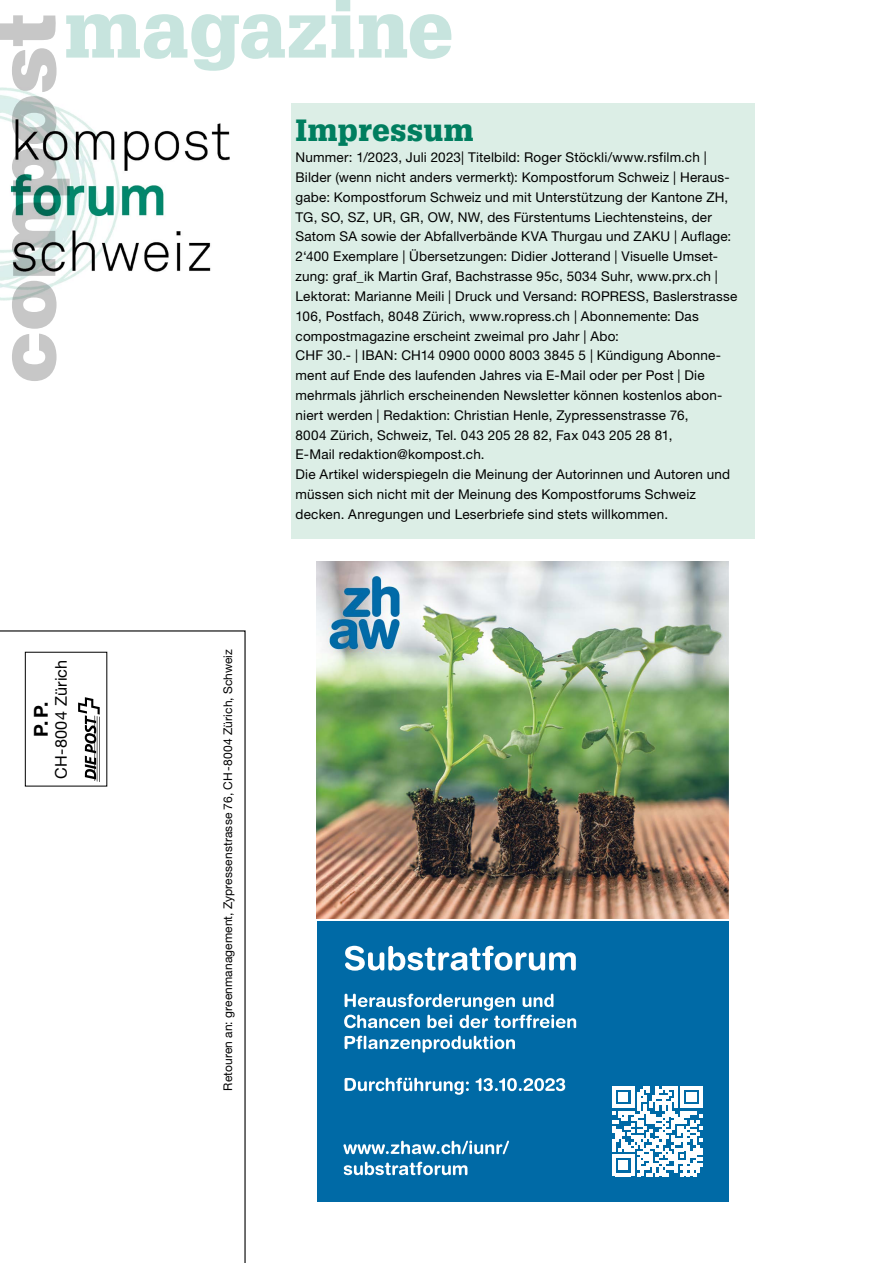
<style>
.page{position:relative;width:893px;height:1263px;background:#fff}
.page>*{position:absolute;margin:0;border:0;box-sizing:border-box;transform-origin:0 0}
.t1{font:900 30px "Glypha LT Std";letter-spacing:.025em;color:#007e5f}
.t2{font:700 19.2px "Helvetica Neue LT Std";color:#000}
.t3{font:16.2px "Helvetica Neue LT Std";letter-spacing:.015em;color:#000}
.t4{font:13.5px/19.8px "Helvetica Neue LT Std";letter-spacing:.015em;color:#000}
.t5{font:12px "Helvetica Neue LT Std";letter-spacing:.01em;color:#000}
</style>
<div class="page">
<svg style="left:0;top:630px;width:246px;height:633px"></svg>
<img style="left:0;top:195px;width:211px;height:106px">
<svg style="left:12px;top:203px;width:45px;height:178px"></svg>
<svg style="left:0;top:14px;width:326px;height:181px"></svg>
<svg style="left:332px;top:0;width:119px;height:59px"></svg>
<hr style="left:99px;top:717px;width:1px;height:65px;background:#000">
<svg style="left:78px;top:697px;width:22px;height:84px"></svg>
<hr style="left:97px;top:716px;width:1px;height:65px;background:#000">
<div style="left:291px;top:103px;width:464px;height:436px;background:#dceee6"></div>
<img style="left:317px;top:561px;width:411px;height:357px">
<div style="left:317px;top:921px;width:411px;height:280px;background:#006aa6"></div>
<svg style="left:612px;top:1086px;width:90px;height:90px"></svg>
<svg style="left:345px;top:946px;width:231px;height:25px"></svg>
<svg style="left:344px;top:994px;width:232px;height:34px"></svg>
<svg style="left:345px;top:1036px;width:170px;height:16px"></svg>
<svg style="left:345px;top:1078px;width:124px;height:17px"></svg>
<svg style="left:475px;top:1078px;width:90px;height:13px"></svg>
<svg style="left:343px;top:1141px;width:166px;height:13px"></svg>
<svg style="left:344px;top:1162px;width:123px;height:13px"></svg>
<div style="left:25px;top:652px;width:82px;height:134px;border:1px solid #000"></div>
<p class="t3" style="left:51px;top:779px;width:120px;rotate:-90deg">CH-8004 Zürich</p>
<h2 class="t2" style="left:29px;top:737px;width:36px;rotate:-90deg">P. P.</h2>
<p class="t5" style="left:221px;top:1091px;width:443px;rotate:-90deg">Retouren an: greenmanagement, Zypressenstrasse 76, CH-8004 Zürich, Schweiz</p>
<h1 class="t1" style="left:296px;top:112px;width:180px">Impressum</h1>
<p class="t4" style="left:296px;top:147px;width:443px">Nummer: 1/2023, Juli 2023| Titelbild: Roger Stöckli/www.rsfilm.ch | Bilder (wenn nicht anders vermerkt): Kompostforum Schweiz | Heraus&shy;gabe: Kompostforum Schweiz und mit Unterstützung der Kantone ZH, TG, SO, SZ, UR, GR, OW, NW, des Fürstentums Liechtensteins, der Satom SA sowie der Abfallverbände KVA Thurgau und ZAKU | Auflage:<br>2‘400 Exemplare | Übersetzungen: Didier Jotterand | Visuelle Umset&shy;zung: graf_ik Martin Graf, Bachstrasse 95c, 5034 Suhr, www.prx.ch | Lektorat: Marianne Meili | Druck und Versand: ROPRESS, Baslerstrasse 106, Postfach, 8048 Zürich, www.ropress.ch | Abonnemente: Das compostmagazine erscheint zweimal pro Jahr | Abo:<br>CHF 30.- | IBAN: CH14 0900 0000 8003 3845 5 | Kündigung Abonne&shy;ment auf Ende des laufenden Jahres via E-Mail oder per Post | Die mehrmals jährlich erscheinenden Newsletter können kostenlos abon&shy;niert werden | Redaktion: Christian Henle, Zypressenstrasse 76,<br>8004 Zürich, Schweiz, Tel. 043 205 28 82, Fax 043 205 28 81,<br>E-Mail redaktion@kompost.ch.<br>Die Artikel widerspiegeln die Meinung der Autorinnen und Autoren und müssen sich nicht mit der Meinung des Kompostforums Schweiz decken. Anregungen und Leserbriefe sind stets willkommen.</p>
</div>
